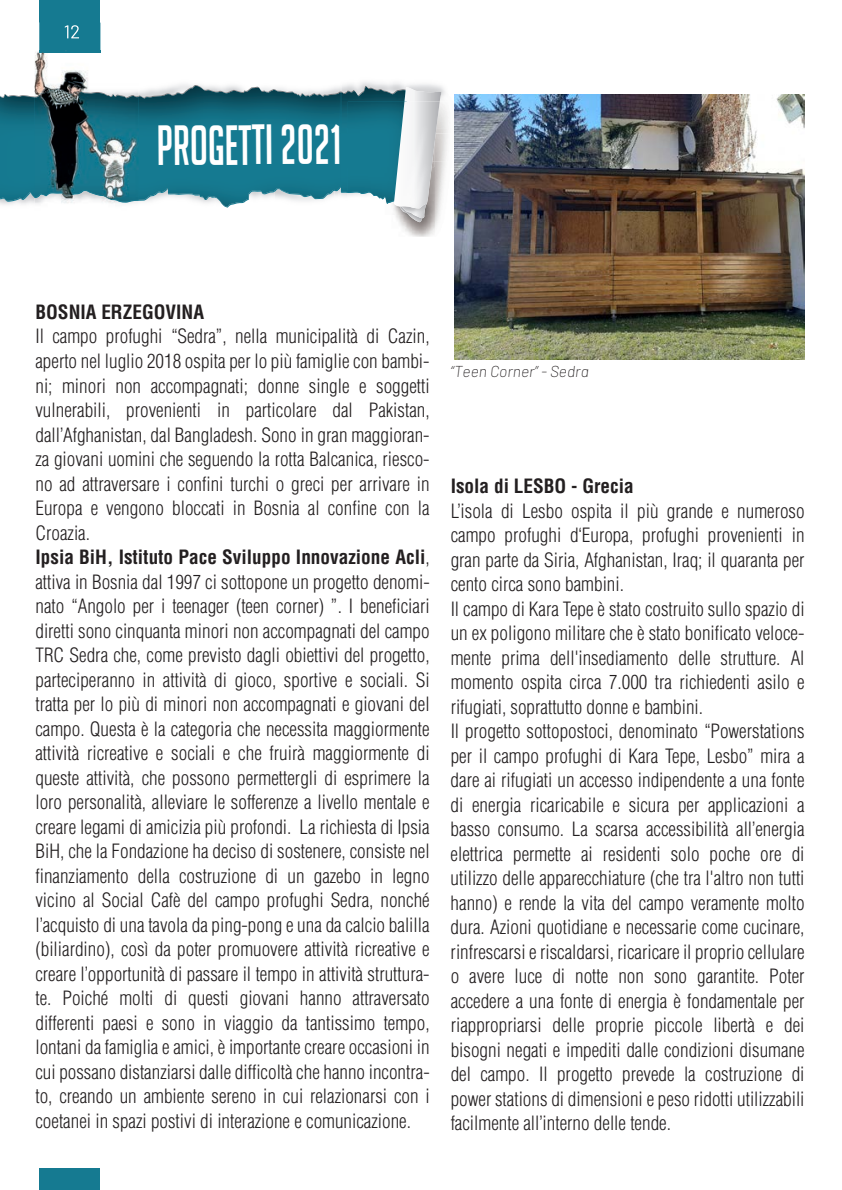
<style>
.page{position:relative;width:842px;height:1190px;background:#fff}
.page>*{position:absolute;margin:0;border:0;box-sizing:border-box;transform-origin:0 0}
.t1{font:55.12px "Big Noodle Titling";color:#fff;scale:.81 1}
.t2{font:300 condensed 19.25px/24.5px "Helvetica";color:#231f20}
.t3{font:700 condensed 19.25px "Helvetica";color:#231f20}
.t4{font:italic 200 15.75px "Barlow";color:#231f20}
.s1{font-weight:700}
</style>
<div class="page">
<div style="left:39px;top:0;width:61px;height:52px;background:#157a91"></div>
<div style="left:39px;top:1169px;width:61px;height:21px;background:#157a91"></div>
<img style="left:39px;top:23px;width:40px;height:28px">
<img style="left:65px;top:25px;width:14px;height:13px">
<svg style="left:290px;top:87px;width:50px;height:114px;background:#287c90"></svg>
<img style="left:308px;top:92px;width:32px;height:4px">
<img style="left:290px;top:87px;width:9px;height:8px">
<img style="left:334px;top:129px;width:6px;height:58px">
<img style="left:338px;top:134px;width:2px;height:53px">
<img style="left:371px;top:82px;width:74px;height:18px">
<img style="left:340px;top:92px;width:1px;height:37px">
<img style="left:341px;top:87px;width:63px;height:42px">
<img style="left:342px;top:86px;width:61px;height:9px">
<svg style="left:340px;top:129px;width:7px;height:5px"></svg>
<img style="left:340px;top:134px;width:7px;height:53px">
<img style="left:341px;top:134px;width:6px;height:34px">
<svg style="left:334px;top:187px;width:13px;height:6px"></svg>
<img style="left:404px;top:87px;width:37px;height:15px">
<img style="left:439px;top:102px;width:10px;height:27px">
<img style="left:347px;top:102px;width:46px;height:27px">
<div style="left:347px;top:129px;width:46px;height:39px;background:#157a91"></div>
<img style="left:434px;top:168px;width:11px;height:65px">
<img style="left:392px;top:204px;width:42px;height:33px">
<img style="left:439px;top:134px;width:12px;height:34px">
<img style="left:399px;top:208px;width:22px;height:14px">
<img style="left:347px;top:168px;width:46px;height:28px">
<img style="left:351px;top:192px;width:42px;height:11px">
<img style="left:401px;top:208px;width:25px;height:10px">
<img style="left:393px;top:102px;width:46px;height:106px">
<img style="left:35px;top:51px;width:66px;height:34px">
<img style="left:39px;top:51px;width:61px;height:1px">
<svg style="left:0;top:85px;width:290px;height:123px;background:#3c8899"></svg>
<img style="left:35px;top:89px;width:104px;height:1px">
<img style="left:35px;top:90px;width:104px;height:112px">
<img style="left:36px;top:89px;width:90px;height:108px">
<img style="left:454px;top:94px;width:349px;height:265px">
<h1 class="t1" style="left:156px;top:117px;width:229px;rotate:-1deg">PROGETTI 2021</h1>
<p class="t3" style="left:35px;top:300px;width:170px">BOSNIA ERZEGOVINA</p>
<p class="t2" style="left:35px;top:324px;width:395px">Il campo profughi “Sedra”, nella municipalità di Cazin, aperto nel luglio 2018 ospita per lo più famiglie con bambi&shy;ni; minori non accompagnati; donne single e soggetti vulnerabili, provenienti in particolare dal Pakistan, dall’Afghanistan, dal Bangladesh. Sono in gran maggioran&shy;za giovani uomini che seguendo la rotta Balcanica, riesco&shy;no ad attraversare i confini turchi o greci per arrivare in Europa e vengono bloccati in Bosnia al confine con la Croazia.<br><span class="s1">Ipsia BiH, Istituto Pace Sviluppo Innovazione Acli</span>, attiva in Bosnia dal 1997 ci sottopone un progetto denomi&shy;nato “Angolo per i teenager (teen corner) ”. I beneficiari diretti sono cinquanta minori non accompagnati del campo TRC Sedra che, come previsto dagli obiettivi del progetto, parteciperanno in attività di gioco, sportive e sociali. Si tratta per lo più di minori non accompagnati e giovani del campo. Questa è la categoria che necessita maggiormente attività ricreative e sociali e che fruirà maggiormente di queste attività, che possono permettergli di esprimere la loro personalità, alleviare le sofferenze a livello mentale e creare legami di amicizia più profondi. La richiesta di Ipsia BiH, che la Fondazione ha deciso di sostenere, consiste nel finanziamento della costruzione di un gazebo in legno vicino al Social Cafè del campo profughi Sedra, nonché l’acquisto di una tavola da ping-pong e una da calcio balilla (biliardino), così da poter promuovere attività ricreative e creare l’opportunità di passare il tempo in attività struttura&shy;te. Poiché molti di questi giovani hanno attraversato differenti paesi e sono in viaggio da tantissimo tempo, lontani da famiglia e amici, è importante creare occasioni in cui possano distanziarsi dalle difficoltà che hanno incontra&shy;to, creando un ambiente sereno in cui relazionarsi con i coetanei in spazi postivi di interazione e comunicazione.</p>
<p class="t4" style="left:450px;top:362px;width:140px">“Teen Corner” - Sedra</p>
<p class="t3" style="left:450px;top:474px;width:184px">Isola di LESBO - Grecia</p>
<p class="t2" style="left:450px;top:498px;width:355px">L’isola di Lesbo ospita il più grande e numeroso campo profughi d‘Europa, profughi provenienti in gran parte da Siria, Afghanistan, Iraq; il quaranta per cento circa sono bambini.<br>Il campo di Kara Tepe è stato costruito sullo spazio di un ex poligono militare che è stato bonificato veloce&shy;mente prima dell'insediamento delle strutture. Al momento ospita circa 7.000 tra richiedenti asilo e rifugiati, soprattutto donne e bambini.<br>Il progetto sottopostoci, denominato “Powerstations per il campo profughi di Kara Tepe, Lesbo” mira a dare ai rifugiati un accesso indipendente a una fonte di energia ricaricabile e sicura per applicazioni a basso consumo. La scarsa accessibilità all’energia elettrica permette ai residenti solo poche ore di utilizzo delle apparecchiature (che tra l'altro non tutti hanno) e rende la vita del campo veramente molto dura. Azioni quotidiane e necessarie come cucinare, rinfrescarsi e riscaldarsi, ricaricare il proprio cellulare</p>
<p class="t2" style="left:450px;top:964px;width:355px;text-align:justify">o avere luce di notte non sono garantite. Poter accedere a una fonte di energia è fondamentale per riappropriarsi delle proprie piccole libertà e dei bisogni negati e impediti dalle condizioni disumane del campo. Il progetto prevede la costruzione di power stations di dimensioni e peso ridotti utilizzabili facilmente all’interno delle tende.</p>
</div>
